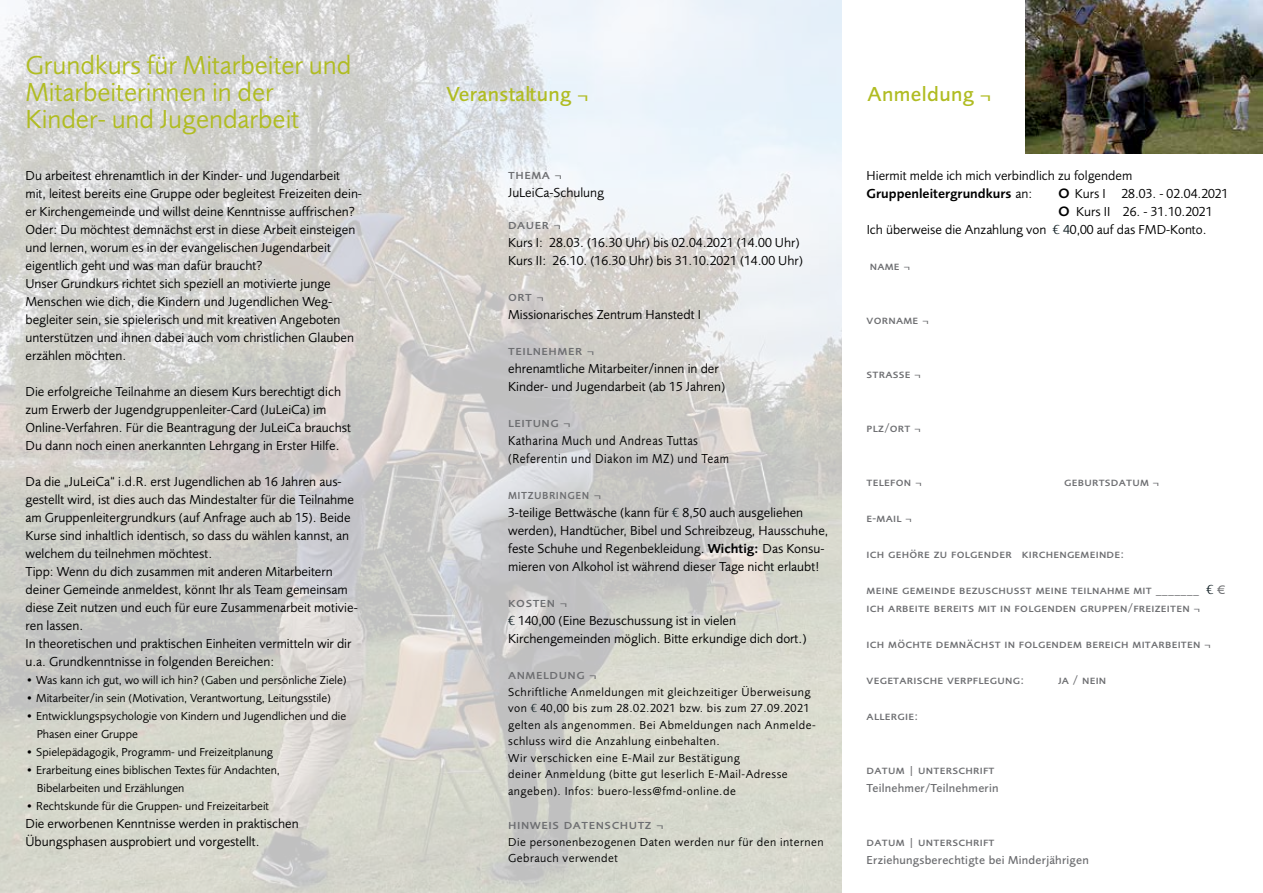
<style>
.page{position:relative;width:1263px;height:893px;background:#fff}
.page>*{position:absolute;margin:0;border:0;box-sizing:border-box;transform-origin:0 0}
.t1{font:27px/27px "Foundry Sans";color:#b0bc22}
.t2{font:500 21px "Foundry Sans";letter-spacing:.02em;color:#b0bc22}
.t3{font:13.5px/18px "Foundry Sans";color:#000}
.t4{font:500 13.5px "Foundry Sans Expert";letter-spacing:.04em;color:#6d6e71}
.t5{font:13.5px/18px "Foundry Sans";letter-spacing:.04em;color:#000;scale:.9 1}
.t6{font:500 13.5px "Foundry Sans Expert";letter-spacing:.04em;color:#6d6e71;scale:.9 1}
.t7{font:12px/16.5px "Foundry Sans";letter-spacing:.04em;color:#000}
.t8{font:12px/18px "Foundry Sans";color:#000}
.t9{font:500 12px/18px "Foundry Sans Expert";letter-spacing:.02em;color:#6d6e71}
.t10{font:500 12px "Foundry Sans";letter-spacing:.02em;color:#6d6e71}
.s1{font-family:"Foundry Sans"}
.s2{font-family:"Foundry Form Serif";color:#152328}
.s3{font-weight:600}
.s4{font-family:"Foundry Sans Expert";font-weight:500;font-size:18px}
.s5{font-family:"Foundry Form Sans";color:#152328}
.s6{font-family:"Foundry Form Serif";font-weight:400;font-size:13.5px;color:#152328}
</style>
<div class="page">
<img style="left:0;top:0;width:842px;height:893px">
<img style="left:1025px;top:0;width:238px;height:154px">
<h1 class="t1" style="left:26px;top:51px;width:327px">Grundkurs für Mitarbeiter und<br>Mitarbeiterinnen in der<br>Kinder- und Jugendarbeit</h1>
<p class="t3" style="left:26px;top:166px;width:338px">Du arbeitest ehrenamtlich in der Kinder- und Jugendarbeit mit, leitest bereits eine Gruppe oder begleitest Freizeiten dein&shy;er Kirchengemeinde und willst deine Kenntnisse auffrischen?<br>Oder: Du möchtest demnächst erst in diese Arbeit einsteigen und lernen, worum es in der evangelischen Jugendarbeit eigentlich geht und was man dafür braucht?<br>Unser Grundkurs richtet sich speziell an motivierte junge Menschen wie dich, die Kindern und Jugendlichen Weg&shy;begleiter sein, sie spielerisch und mit kreativen Angeboten unterstützen und ihnen dabei auch vom christlichen Glauben erzählen möchten.</p>
<p class="t3" style="left:26px;top:382px;width:327px">Die erfolgreiche Teilnahme an diesem Kurs berechtigt dich zum Erwerb der Jugendgruppenleiter-Card (JuLeiCa) im Online-Verfahren. Für die Beantragung der JuLeiCa brauchst Du dann noch einen anerkannten Lehrgang in Erster Hilfe.</p>
<p class="t3" style="left:26px;top:472px;width:334px">Da die „JuLeiCa“ i.d.R. erst Jugendlichen ab 16 Jahren aus&shy;gestellt wird, ist dies auch das Mindestalter für die Teilnahme am Gruppenleitergrundkurs (auf Anfrage auch ab 15). Beide Kurse sind inhaltlich identisch, so dass du wählen kannst, an welchem du teilnehmen möchtest.<br>Tipp: Wenn du dich zusammen mit anderen Mitarbeitern deiner Gemeinde anmeldest, könnt Ihr als Team gemeinsam diese Zeit nutzen und euch für eure Zusammenarbeit motivie&shy;ren lassen.<br>In theoretischen und praktischen Einheiten vermitteln wir dir u.a. Grundkenntnisse in folgenden Bereichen:</p>
<p class="t8" style="left:26px;top:671px;width:323px">• Was kann ich gut, wo will ich hin? (Gaben und persönliche Ziele)</p>
<p class="t8" style="left:26px;top:689px;width:307px">• Mitarbeiter/in sein (Motivation, Verantwortung, Leitungsstile)</p>
<p class="t8" style="left:37px;top:707px;width:311px;text-indent:-11px">• Entwicklungspsychologie von Kindern und Jugendlichen und die<br>Phasen einer Gruppe</p>
<p class="t8" style="left:26px;top:743px;width:249px">• Spielepädagogik, Programm- und Freizeitplanung</p>
<p class="t8" style="left:37px;top:761px;width:245px;text-indent:-11px">• Erarbeitung eines biblischen Textes für Andachten,<br>Bibelarbeiten und Erzählungen</p>
<p class="t8" style="left:26px;top:797px;width:245px">• Rechtskunde für die Gruppen- und Freizeitarbeit</p>
<p class="t3" style="left:26px;top:814px;width:275px">Die erworbenen Kenntnisse werden in praktischen<br>Übungsphasen ausprobiert und vorgestellt.</p>
<h2 class="t2" style="left:446px;top:82px;width:143px">Veranstaltung ¬</h2>
<h2 class="t2" style="left:867px;top:82px;width:125px">Anmeldung ¬</h2>
<p class="t4" style="left:508px;top:167px;width:55px">thema <span class="s1">¬</span></p>
<p class="t3" style="left:508px;top:184px;width:97px">JuLeiCa-Schulung</p>
<p class="t4" style="left:508px;top:217px;width:54px">dauer <span class="s1">¬</span></p>
<p class="t3" style="left:508px;top:233px;width:296px">Kurs I: 28.03. (16.30 Uhr) bis 02.04.2021 (14.00 Uhr)<br>Kurs II: 26.10. (16.30 Uhr) bis 31.10.2021 (14.00 Uhr)</p>
<p class="t4" style="left:508px;top:289px;width:37px">ort <span class="s1">¬</span></p>
<p class="t3" style="left:508px;top:305px;width:194px">Missionarisches Zentrum Hanstedt I</p>
<p class="t4" style="left:508px;top:343px;width:87px">teilnehmer <span class="s1">¬</span></p>
<p class="t3" style="left:508px;top:359px;width:219px">ehrenamtliche Mitarbeiter/innen in der<br>Kinder- und Jugendarbeit (ab 15 Jahren)</p>
<p class="t4" style="left:508px;top:415px;width:64px">leitung <span class="s1">¬</span></p>
<p class="t5" style="left:508px;top:431px;width:247px">Katharina Much und Andreas Tuttas (Referentin und Diakon im MZ) und Team</p>
<p class="t6" style="left:508px;top:487px;width:104px">mitzubringen <span class="s1">¬</span></p>
<p class="t3" style="left:508px;top:503px;width:322px">3-teilige Bettwäsche (kann für <span class="s2">¤</span> 8,50 auch ausgeliehen werden), Handtücher, Bibel und Schreibzeug, Hausschuhe, feste Schuhe und Regenbekleidung. <span class="s3">Wichtig:</span> Das Konsu&shy;mieren von Alkohol ist während dieser Tage nicht erlaubt!</p>
<p class="t4" style="left:508px;top:595px;width:60px">kosten <span class="s1">¬</span></p>
<p class="t3" style="left:508px;top:611px;width:300px"><span class="s2">¤</span> 140,00 (Eine Bezuschussung ist in vielen<br>Kirchengemeinden möglich. Bitte erkundige dich dort.)</p>
<p class="t4" style="left:508px;top:667px;width:90px">anmeldung <span class="s1">¬</span></p>
<p class="t7" style="left:508px;top:683px;width:309px">Schriftliche Anmeldungen mit gleichzeitiger Überweisung von <span class="s2">¤</span> 40,00 bis zum 28.02.2021 bzw. bis zum 27.09.2021 gelten als angenommen. Bei Abmeldungen nach Anmelde&shy;schluss wird die Anzahlung einbehalten.<br>Wir verschicken eine E-Mail zur Bestätigung<br>deiner Anmeldung (bitte gut leserlich E-Mail-Adresse angeben). Infos: buero-less@fmd-online.de</p>
<p class="t4" style="left:508px;top:817px;width:156px">hinweis datenschutz <span class="s1">¬</span></p>
<p class="t7" style="left:508px;top:833px;width:317px">Die personenbezogenen Daten werden nur für den internen<br>Gebrauch verwendet</p>
<p class="t3" style="left:867px;top:167px;width:267px">Hiermit melde ich mich verbindlich zu folgendem<br><span class="s3">Gruppenleitergrundkurs</span> an:</p>
<p class="t3" style="left:1058px;top:185px;width:172px"><span class="s4">o</span> Kurs I 28.03. - 02.04.2021</p>
<p class="t3" style="left:1058px;top:203px;width:156px"><span class="s4">o</span> Kurs II 26. - 31.10.2021</p>
<p class="t3" style="left:867px;top:221px;width:341px">Ich überweise die Anzahlung von <span class="s2">¤</span> <span class="s5">4</span>0,00 auf das FMD-Konto.</p>
<p class="t9" style="left:870px;top:257px;width:41px">name <span class="s1">¬</span></p>
<p class="t9" style="left:867px;top:311px;width:63px">vorname <span class="s1">¬</span></p>
<p class="t9" style="left:867px;top:365px;width:55px">strasse <span class="s1">¬</span></p>
<p class="t9" style="left:867px;top:419px;width:55px">plz/ort <span class="s1">¬</span></p>
<p class="t9" style="left:867px;top:473px;width:56px">telefon <span class="s1">¬</span></p>
<p class="t9" style="left:1058px;top:473px;width:102px">Ggeburtsdatum <span class="s1">¬</span></p>
<p class="t9" style="left:867px;top:509px;width:46px">e-mail <span class="s1">¬</span></p>
<p class="t9" style="left:867px;top:545px;width:259px">ich gehöre zu folgender Kkirchengemeinde:</p>
<p class="t9" style="left:867px;top:581px;width:348px">meine gemeinde bezuschusst meine teilnahme mit _______ <span class="s6">¤ </span>ich arbeite bereits mit in folgenden gruppen/freizeiten <span class="s1">¬</span></p>
<p class="t9" style="left:867px;top:635px;width:345px">ich möchte demnächst in folgendem bereich mitarbeiten <span class="s1">¬</span></p>
<p class="t9" style="left:867px;top:671px;width:159px">vegetarische verpflegung:</p>
<p class="t9" style="left:1058px;top:671px;width:50px">ja / nein</p>
<p class="t9" style="left:867px;top:707px;width:53px">allergie:</p>
<p class="t9" style="left:867px;top:761px;width:129px">datum | unterschrift</p>
<p class="t10" style="left:867px;top:781px;width:133px">Teilnehmer/Teilnehmerin</p>
<p class="t9" style="left:867px;top:833px;width:129px">datum | unterschrift</p>
<p class="t10" style="left:867px;top:853px;width:224px">Erziehungsberechtigte bei Minderjährigen</p>
</div>
